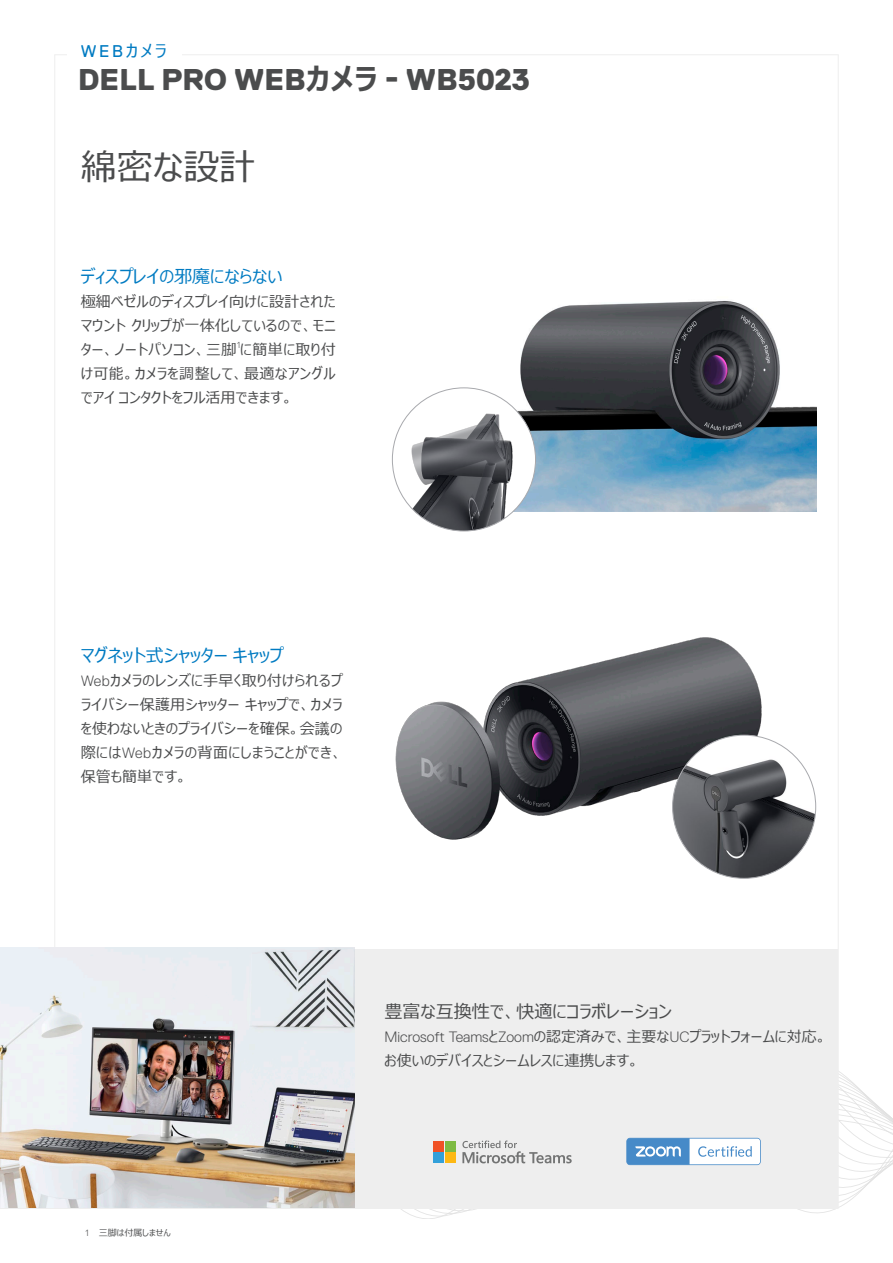
<style>
.page{position:relative;width:893px;height:1263px;background:#fff}
.page>*{position:absolute;margin:0;border:0;box-sizing:border-box;transform-origin:0 0}
.t1{font:36px "Meiryo UI";color:#4b4c4d}
.t2{font:800 30px "Dell Replica";letter-spacing:.01em;color:#4b4c4d}
.t3{font:18px "Meiryo UI";color:#007bc2}
.t4{font:18px "Meiryo UI";color:#4b4c4d}
.t5{font:16.95px "Dell Replica";color:#007bc2}
.t6{font:15px/24px "Meiryo UI";letter-spacing:.005em;color:#4b4c4d;text-align:justify}
.t7{font:15px/24px "Meiryo UI";letter-spacing:.03em;color:#4b4c4d}
.t8{font:9px "Meiryo UI";color:#4b4c4d}
.t9{font:300 8.7px "Dell Replica";color:#4b4c4d}
.s1{font-family:"Meiryo UI"}
.s2{font-family:"Meiryo UI";font-weight:700}
.s3{font-family:"Dell Replica";font-weight:300}
</style>
<div class="page">
<svg style="left:0;top:1071px;width:893px;height:148px"></svg>
<img style="left:503px;top:301px;width:313px;height:210px">
<img style="left:395px;top:637px;width:404px;height:242px">
<div style="left:0;top:949px;width:838px;height:259px;background:#eee"></div>
<div style="left:433px;top:1141px;width:11px;height:10px;background:#f05125"></div>
<div style="left:445px;top:1141px;width:11px;height:10px;background:#7ebb42"></div>
<div style="left:433px;top:1153px;width:11px;height:10px;background:#32a0da"></div>
<div style="left:445px;top:1153px;width:11px;height:10px;background:#fdb813"></div>
<svg style="left:462px;top:1140px;width:110px;height:23px"></svg>
<svg style="left:626px;top:1138px;width:135px;height:27px;background:#a6c7e4"></svg>
<img style="left:0;top:948px;width:355px;height:260px">
<img style="left:673px;top:735px;width:143px;height:143px;border-radius:72px">
<img style="left:392px;top:388px;width:143px;height:143px;border-radius:72px">
<p class="t5" style="left:81px;top:42px;width:87px">WEB<span class="s1">カメラ</span></p>
<h2 class="t2" style="left:78px;top:63px;width:453px">DELL PRO WEB<span class="s2">カメラ</span> - WB5023</h2>
<h1 class="t1" style="left:81px;top:142px;width:176px">綿密な設計</h1>
<p class="t3" style="left:81px;top:264px;width:203px">ディスプレイの邪魔にならない</p>
<p class="t6" style="left:81px;top:290px;width:257px">極細ベゼルのディスプレイ向けに設計されたマウントクリップが一体化しているので、モニター、ノートパソコン、三脚に簡単に取り付</p>
<p class="t9" style="left:237px;top:340px;width:5px">1</p>
<p class="t7" style="left:81px;top:362px;width:257px">け可能。カメラを調整して、最適なアングルでアイコンタクトをフル活用できます。</p>
<p class="t3" style="left:81px;top:643px;width:204px">マグネット式シャッターキャップ</p>
<p class="t6" style="left:81px;top:669px;width:263px"><span class="s3">Web</span>カメラのレンズに手早く取り付けられるプライバシー保護用シャッターキャップで、カメラを使わないときのプライバシーを確保。会議の際には<span class="s3">Web</span>カメラの背面にしまうことができ、保管も簡単です。</p>
<p class="t8" style="left:85px;top:1226px;width:87px"><span class="s3">1</span> 三脚は付属しません</p>
<p class="t4" style="left:385px;top:998px;width:289px">豊富な互換性で、快適にコラボレーション</p>
<p class="t6" style="left:385px;top:1025px;width:444px"><span class="s3">Microsoft Teams</span>と<span class="s3">Zoom</span>の認定済みで、主要な<span class="s3">UC</span>プラットフォームに対応。お使いのデバイスとシームレスに連携します。</p>
</div>
